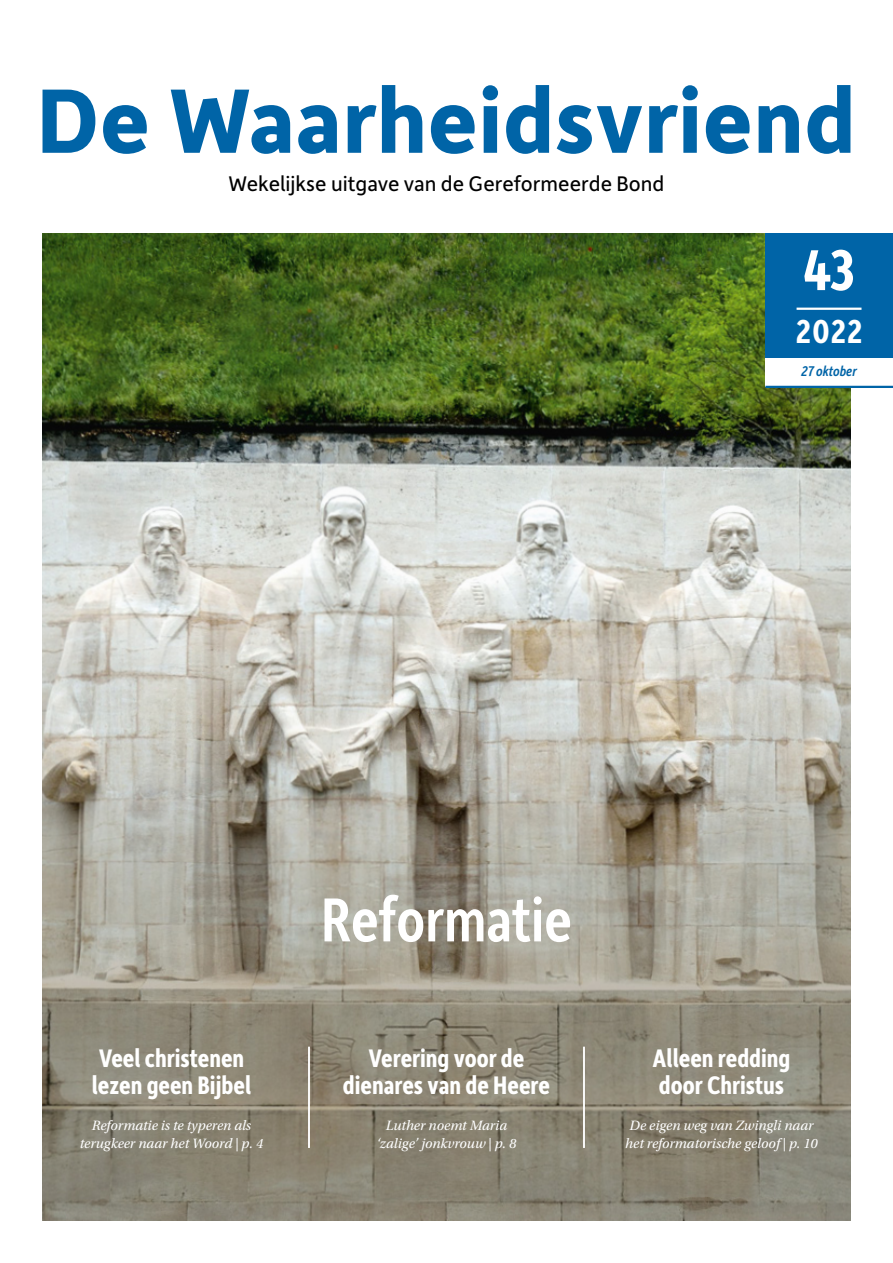
<style>
.page{position:relative;width:893px;height:1263px;background:#fff}
.page>*{position:absolute;margin:0;border:0;box-sizing:border-box;transform-origin:0 0}
.t1{font:500 66px "Depot New Condensed";color:#fff}
.t2{font:700 61.2px "Depot New Condensed";color:#fff}
.t3{font:700 35.4px "Depot New Condensed";color:#fff}
.t4{font:700 27px/27px "Depot New Condensed";color:#fff}
.t5{font:22.5px "Depot New";color:#000}
.t6{font:italic 500 15px "Depot New Condensed";color:#0064a7}
.t7{font:italic 14.25px/18px "Utopia Std";color:#fff;text-align:center}
</style>
<div class="page">
<img style="left:43px;top:234px;width:807px;height:986px">
<svg style="left:43px;top:85px;width:807px;height:69px"></svg>
<div style="left:765px;top:358px;width:128px;height:29px;background:#fff"></div>
<div style="left:765px;top:234px;width:128px;height:124px;background:#0064a7"></div>
<hr style="left:765px;top:386px;width:128px;height:2px;background:#0064a7">
<hr style="left:796px;top:308px;width:65px;height:2px;background:#fff">
<hr style="left:308px;top:1047px;width:2px;height:101px;background:#fff">
<hr style="left:583px;top:1047px;width:2px;height:101px;background:#fff">
<h3 class="t5" style="left:229px;top:169px;width:437px">Wekelijkse uitgave van de Gereformeerde Bond</h3>
<h2 class="t2" style="left:803px;top:230px;width:54px">43</h2>
<h3 class="t3" style="left:796px;top:308px;width:68px">2022</h3>
<p class="t6" style="left:802px;top:361px;width:57px">27 oktober</p>
<h1 class="t1" style="left:321px;top:877px;width:253px">Reformatie</h1>
<h3 class="t4" style="left:92px;top:1044px;width:161px">Veel christenen lezen geen Bijbel</h3>
<p class="t7" style="left:80px;top:1117px;width:185px">Reformatie is te typeren als terugkeer naar het Woord | p. 4</p>
<h3 class="t4" style="left:343px;top:1044px;width:209px;text-align:center">Verering voor de dienares van de Heere</h3>
<p class="t7" style="left:377px;top:1117px;width:141px">Luther noemt Maria ‘zalige’ jonkvrouw | p. 8</p>
<h3 class="t4" style="left:653px;top:1044px;width:139px">Alleen redding door Christus</h3>
<p class="t7" style="left:625px;top:1117px;width:194px;text-align:left">De eigen weg van Zwingli naar het reformatorische geloof | p. 10</p>
</div>
